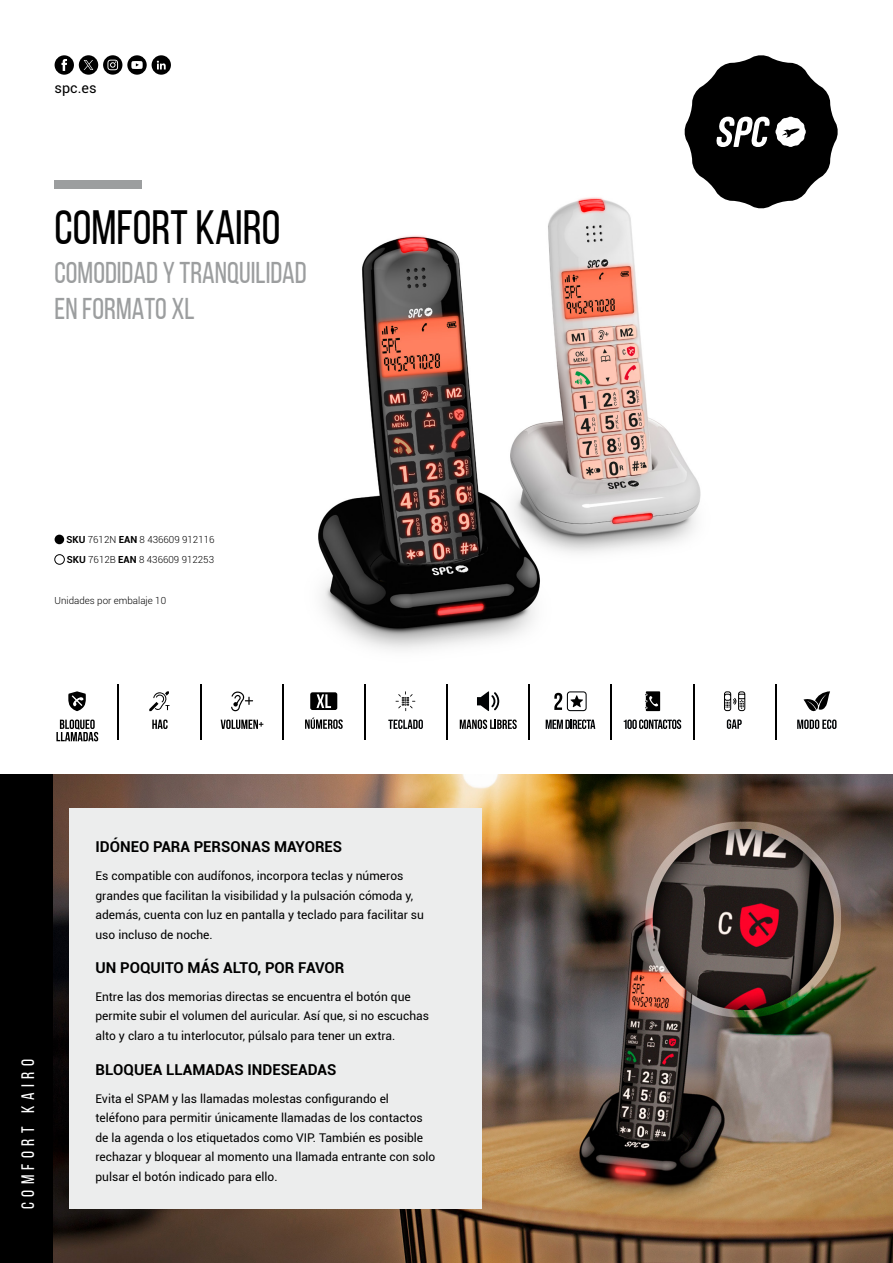
<style>
.page{position:relative;width:893px;height:1263px;background:#fff}
.page>*{position:absolute;margin:0;border:0;box-sizing:border-box;transform-origin:0 0}
.t1{font:48px "Bebas Neue";color:#000}
.t2{font:30px/36px "Bebas Neue";color:#9c9e9f}
.t3{font:18px "Bebas Neue";letter-spacing:.3em;color:#fff}
.t4{font:700 15px "Roboto";color:#000}
.t5{font:14.4px "Roboto";color:#000}
.t6{font:12px/19.5px "Roboto";color:#000}
.t7{font:300 9.75px/20.2px "Roboto";color:#000}
.s1{font-weight:700}
</style>
<div class="page">
<img style="left:318px;top:197px;width:383px;height:453px">
<svg style="left:684px;top:55px;width:154px;height:154px"></svg>
<div style="left:55px;top:180px;width:87px;height:9px;background:#9c9e9f"></div>
<div style="left:0;top:774px;width:55px;height:489px;background:#000"></div>
<img style="left:54px;top:774px;width:839px;height:489px">
<div style="left:69px;top:808px;width:412px;height:401px;background:#eceded"></div>
<div style="left:55px;top:535px;width:9px;height:9px;background:#000;border-radius:50%"></div>
<div style="left:55px;top:554px;width:10px;height:10px;border:1px solid #000;border-radius:50%"></div>
<svg style="left:310px;top:692px;width:27px;height:18px"></svg>
<svg style="left:305px;top:717px;width:38px;height:12px"></svg>
<svg style="left:152px;top:719px;width:16px;height:10px"></svg>
<svg style="left:149px;top:691px;width:21px;height:20px"></svg>
<svg style="left:221px;top:719px;width:42px;height:10px"></svg>
<svg style="left:231px;top:691px;width:22px;height:20px"></svg>
<svg style="left:727px;top:719px;width:15px;height:10px"></svg>
<svg style="left:724px;top:691px;width:21px;height:20px"></svg>
<svg style="left:460px;top:719px;width:57px;height:10px"></svg>
<svg style="left:477px;top:691px;width:22px;height:20px"></svg>
<svg style="left:624px;top:719px;width:57px;height:10px"></svg>
<svg style="left:645px;top:691px;width:15px;height:20px"></svg>
<svg style="left:803px;top:691px;width:27px;height:20px"></svg>
<svg style="left:797px;top:719px;width:38px;height:10px"></svg>
<svg style="left:546px;top:719px;width:49px;height:10px"></svg>
<svg style="left:554px;top:691px;width:33px;height:20px"></svg>
<svg style="left:418px;top:719px;width:5px;height:10px"></svg>
<svg style="left:388px;top:719px;width:33px;height:10px"></svg>
<svg style="left:396px;top:691px;width:19px;height:20px"></svg>
<svg style="left:68px;top:691px;width:18px;height:20px"></svg>
<svg style="left:56px;top:719px;width:42px;height:22px"></svg>
<hr style="left:200px;top:684px;width:1px;height:55px;background:#000">
<hr style="left:282px;top:684px;width:2px;height:55px;background:#000">
<hr style="left:117px;top:684px;width:2px;height:55px;background:#000">
<hr style="left:528px;top:684px;width:2px;height:55px;background:#000">
<hr style="left:446px;top:684px;width:2px;height:55px;background:#000">
<hr style="left:364px;top:684px;width:2px;height:55px;background:#000">
<hr style="left:610px;top:684px;width:2px;height:55px;background:#000">
<hr style="left:775px;top:684px;width:2px;height:55px;background:#000">
<hr style="left:693px;top:684px;width:1px;height:55px;background:#000">
<svg style="left:55px;top:55px;width:116px;height:20px"></svg>
<p class="t5" style="left:55px;top:78px;width:44px">spc.es</p>
<h1 class="t1" style="left:55px;top:202px;width:227px">COMFORT KAIRO</h1>
<h2 class="t2" style="left:55px;top:255px;width:254px">COMODIDAD Y TRANQUILIDAD<br>EN FORMATO XL</h2>
<p class="t7" style="left:67px;top:529px;width:150px"><span class="s1">SKU</span> 7612N <span class="s1">EAN</span> 8 436609 912116<br><span class="s1">SKU</span> 7612B <span class="s1">EAN</span> 8 436609 912253</p>
<p class="t7" style="left:55px;top:590px;width:113px">Unidades por embalaje 10</p>
<h3 class="t3" style="left:18px;top:1209px;width:151px;rotate:-90deg">COMFORT KAIRO</h3>
<p class="t4" style="left:95px;top:836px;width:248px">IDÓNEO PARA PERSONAS MAYORES</p>
<p class="t6" style="left:95px;top:866px;width:330px">Es compatible con audífonos, incorpora teclas y números grandes que facilitan la visibilidad y la pulsación cómoda y, además, cuenta con luz en pantalla y teclado para facilitar su uso incluso de noche.</p>
<p class="t4" style="left:95px;top:957px;width:250px">UN POQUITO MÁS ALTO, POR FAVOR</p>
<p class="t6" style="left:95px;top:986px;width:335px">Entre las dos memorias directas se encuentra el botón que permite subir el volumen del auricular. Así que, si no escuchas alto y claro a tu interlocutor, púlsalo para tener un extra.</p>
<p class="t4" style="left:95px;top:1058px;width:242px">BLOQUEA LLAMADAS INDESEADAS</p>
<p class="t6" style="left:95px;top:1088px;width:341px">Evita el SPAM y las llamadas molestas configurando el teléfono para permitir únicamente llamadas de los contactos de la agenda o los etiquetados como VIP. También es posible rechazar y bloquear al momento una llamada entrante con solo pulsar el botón indicado para ello.</p>
</div>
